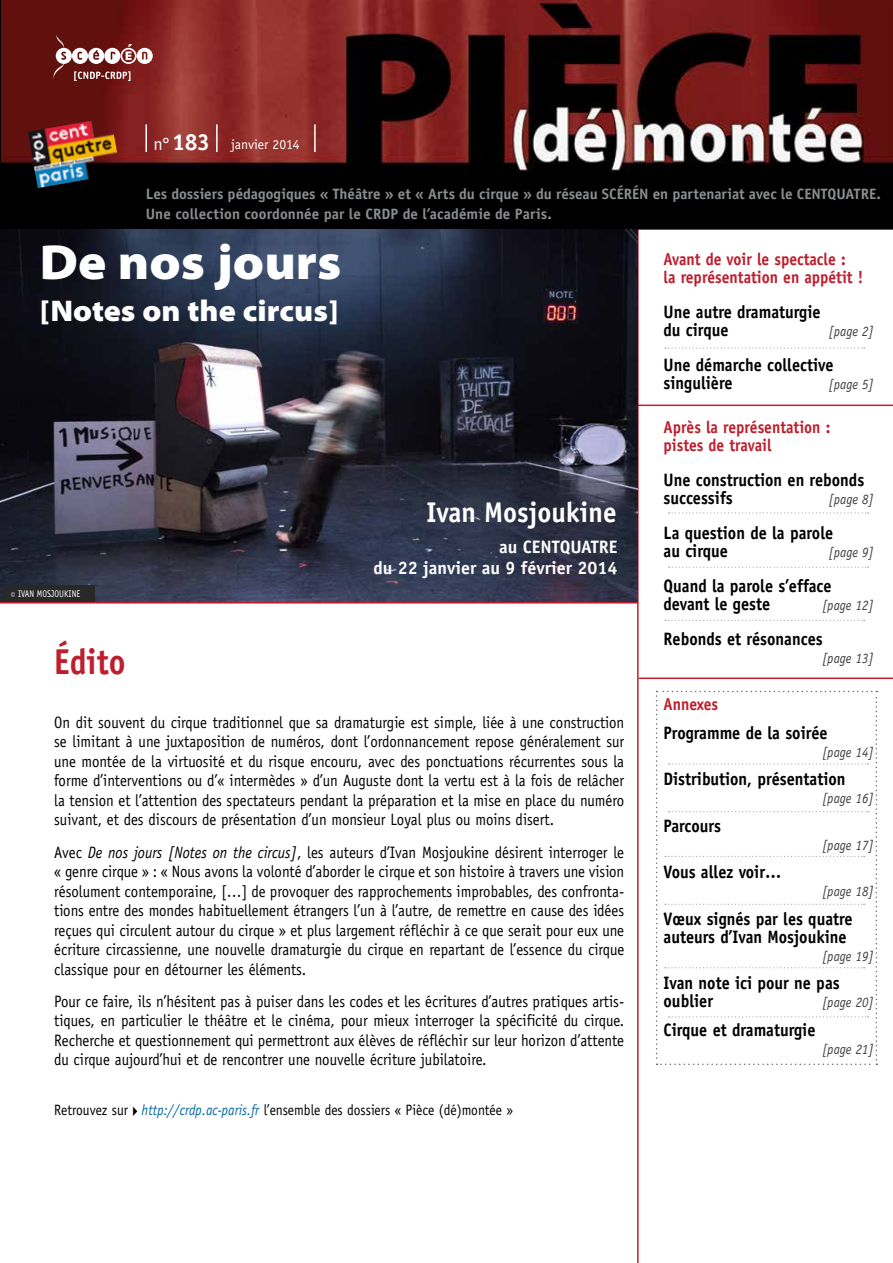
<style>
.page{position:relative;width:893px;height:1263px;background:#fff}
.page>*{position:absolute;margin:0;border:0;box-sizing:border-box;transform-origin:0 0}
.t1{font:900 semi-expanded 49.5px "Myriad Pro";color:#fff}
.t2{font:700 36px "Officina Sans";color:#be1e2d;scale:.9 1}
.t3{font:900 semi-expanded 30px "Myriad Pro";color:#fff}
.t4{font:700 28.5px "Officina Sans";color:#fff;scale:.95 1}
.t5{font:700 18px/18px "Officina Sans";color:#000;scale:.9 1}
.t6{font:700 18px/21.6px "Officina Sans";color:#fff;text-align:right}
.t7{font:700 17.25px/18px "Officina Sans";color:#be1e2d;scale:.9 1}
.t8{font:16.5px/19.5px "Officina Sans";color:#000;text-align:justify;scale:.9 1}
.t9{font:700 15px/19.5px "Officina Sans";color:#8b8e90}
.t10{font:15px "Officina Sans";color:#000;scale:.9 1}
.t11{font:italic 14.25px "Officina Sans";color:#414042;scale:.9 1}
.t12{font:13.65px "Officina Sans Std";color:#fff}
.t13{font:9.75px "Officina Sans";letter-spacing:.005em;color:#fff;scale:.85 1}
.s1{font-family:"Officina Sans";font-size:18px}
.s2{font-family:"Officina Sans";font-weight:700;font-size:23.25px}
.s3{font-family:"Officina Sans Std"}
.s4{font-style:italic}
.s5{font-style:italic;color:#0b6ba1}
</style>
<div class="page">
<hr style="left:637px;top:228px;width:2px;height:1035px;background:#be1e2d">
<svg style="left:0;top:0;width:893px;height:230px;background:#481b1a"></svg>
<hr style="left:314px;top:124px;width:2px;height:28px;background:#fff">
<hr style="left:145px;top:124px;width:2px;height:28px;background:#fff">
<hr style="left:216px;top:124px;width:2px;height:28px;background:#fff">
<svg style="left:52px;top:35px;width:101px;height:46px"></svg>
<img style="left:28px;top:117px;width:93px;height:71px">
<img style="left:0;top:230px;width:637px;height:372px">
<hr style="left:0;top:602px;width:638px;height:1px;background:#be1e2d">
<svg style="left:665px;top:348px;width:200px;height:1px"></svg>
<div style="left:2px;top:585px;width:93px;height:17px;background:#292829"></div>
<svg style="left:669px;top:567px;width:199px;height:1px"></svg>
<svg style="left:665px;top:620px;width:200px;height:1px"></svg>
<hr style="left:639px;top:677px;width:254px;height:2px;background:#be1e2d">
<svg style="left:669px;top:512px;width:199px;height:1px"></svg>
<svg style="left:656px;top:691px;width:221px;height:374px"></svg>
<hr style="left:638px;top:405px;width:255px;height:1px;background:#be1e2d">
<p class="t12" style="left:154px;top:137px;width:148px"><span class="s1">n°</span><span class="s2">183</span> janvier 2014</p>
<p class="t9" style="left:146px;top:184px;width:736px">Les dossiers pédagogiques « Théâtre » et « Arts du cirque » du réseau SCÉRÉN en partenariat avec <span class="s3">le CENTQUATRE</span>.<br>Une collection coordonnée par le CRDP de l’académie de Paris.</p>
<h1 class="t1" style="left:40px;top:228px;width:303px">De nos jours</h1>
<h3 class="t3" style="left:40px;top:290px;width:300px">[Notes on the circus]</h3>
<p class="t13" style="left:11px;top:588px;width:83px">© IVAN MOSJOUKINE</p>
<h2 class="t2" style="left:54px;top:639px;width:81px">Édito</h2>
<h3 class="t4" style="left:426px;top:494px;width:202px">Ivan Mosjoukine</h3>
<p class="t6" style="left:373px;top:536px;width:246px">au CENTQUATRE<br>du 22 janvier au 9 février 2014</p>
<p class="t8" style="left:54px;top:712px;width:635px">On dit souvent du cirque traditionnel que sa dramaturgie est simple, liée à une construction se limitant à une juxtaposition de numéros, dont l’ordonnancement repose généralement sur une montée de la virtuosité et du risque encouru, avec des ponctuations récurrentes sous la forme d’interventions ou d’« intermèdes » d’un Auguste dont la vertu est à la fois de relâcher la tension et l’attention des spectateurs pendant la préparation et la mise en place du numéro suivant, et des discours de présentation d’un monsieur Loyal plus ou moins disert.</p>
<p class="t8" style="left:54px;top:842px;width:635px">Avec <span class="s4">De nos jours [Notes on the circus]</span>, les auteurs d’Ivan Mosjoukine désirent interroger le « genre cirque » : « Nous avons la volonté d’aborder le cirque et son histoire à travers une vision résolument contemporaine, […] de provoquer des rapprochements improbables, des confronta&shy;tions entre des mondes habituellement étrangers l’un à l’autre, de remettre en cause des idées reçues qui circulent autour du cirque » et plus largement réfléchir à ce que serait pour eux une écriture circassienne, une nouvelle dramaturgie du cirque en repartant de l’essence du cirque classique pour en détourner les éléments.</p>
<p class="t8" style="left:54px;top:991px;width:635px">Pour ce faire, ils n’hésitent pas à puiser dans les codes et les écritures d’autres pratiques artis&shy;tiques, en particulier le théâtre et le cinéma, pour mieux interroger la spécificité du cirque.<br>Recherche et questionnement qui permettront aux élèves de réfléchir sur leur horizon d’attente du cirque aujourd’hui et de rencontrer une nouvelle écriture jubilatoire.</p>
<p class="t10" style="left:54px;top:1101px;width:511px">Retrouvez sur✔<span class="s5">http://crdp.ac-paris.fr</span> l’ensemble des dossiers « Pièce (dé)montée »</p>
<p class="t7" style="left:664px;top:250px;width:223px">Avant de voir le spectacle :<br>la représentation en appétit !</p>
<p class="t5" style="left:664px;top:303px;width:176px">Une autre dramaturgie du cirque</p>
<p class="t11" style="left:829px;top:323px;width:52px">[page 2]</p>
<p class="t5" style="left:664px;top:356px;width:190px">Une démarche collective singulière</p>
<p class="t11" style="left:829px;top:376px;width:52px">[page 5]</p>
<p class="t7" style="left:664px;top:417px;width:187px">Après la représentation : pistes de travail</p>
<p class="t5" style="left:664px;top:470px;width:224px">Une construction en rebonds successifs</p>
<p class="t11" style="left:829px;top:490px;width:52px">[page 8]</p>
<p class="t5" style="left:664px;top:523px;width:190px">La question de la parole au cirque</p>
<p class="t11" style="left:829px;top:543px;width:52px">[page 9]</p>
<p class="t5" style="left:664px;top:576px;width:188px">Quand la parole s’efface devant le geste</p>
<p class="t11" style="left:822px;top:596px;width:59px">[page 12]</p>
<p class="t5" style="left:664px;top:629px;width:178px">Rebonds et résonances</p>
<p class="t11" style="left:822px;top:649px;width:59px">[page 13]</p>
<p class="t7" style="left:664px;top:695px;width:62px">Annexes</p>
<p class="t5" style="left:664px;top:724px;width:184px">Programme de la soirée</p>
<p class="t11" style="left:822px;top:744px;width:59px">[page 14]</p>
<p class="t5" style="left:664px;top:770px;width:204px">Distribution, présentation</p>
<p class="t11" style="left:822px;top:790px;width:59px">[page 16]</p>
<p class="t5" style="left:664px;top:817px;width:65px">Parcours</p>
<p class="t11" style="left:822px;top:837px;width:59px">[page 17]</p>
<p class="t5" style="left:664px;top:863px;width:132px">Vous allez voir…</p>
<p class="t11" style="left:822px;top:883px;width:59px">[page 18]</p>
<p class="t5" style="left:664px;top:910px;width:212px">Vœux signés par les quatre auteurs d’Ivan Mosjoukine</p>
<p class="t11" style="left:822px;top:948px;width:59px">[page 19]</p>
<p class="t5" style="left:664px;top:974px;width:197px">Ivan note ici pour ne pas oublier</p>
<p class="t11" style="left:822px;top:994px;width:59px">[page 20]</p>
<p class="t5" style="left:664px;top:1021px;width:170px">Cirque et dramaturgie</p>
<p class="t11" style="left:822px;top:1041px;width:59px">[page 21]</p>
</div>
